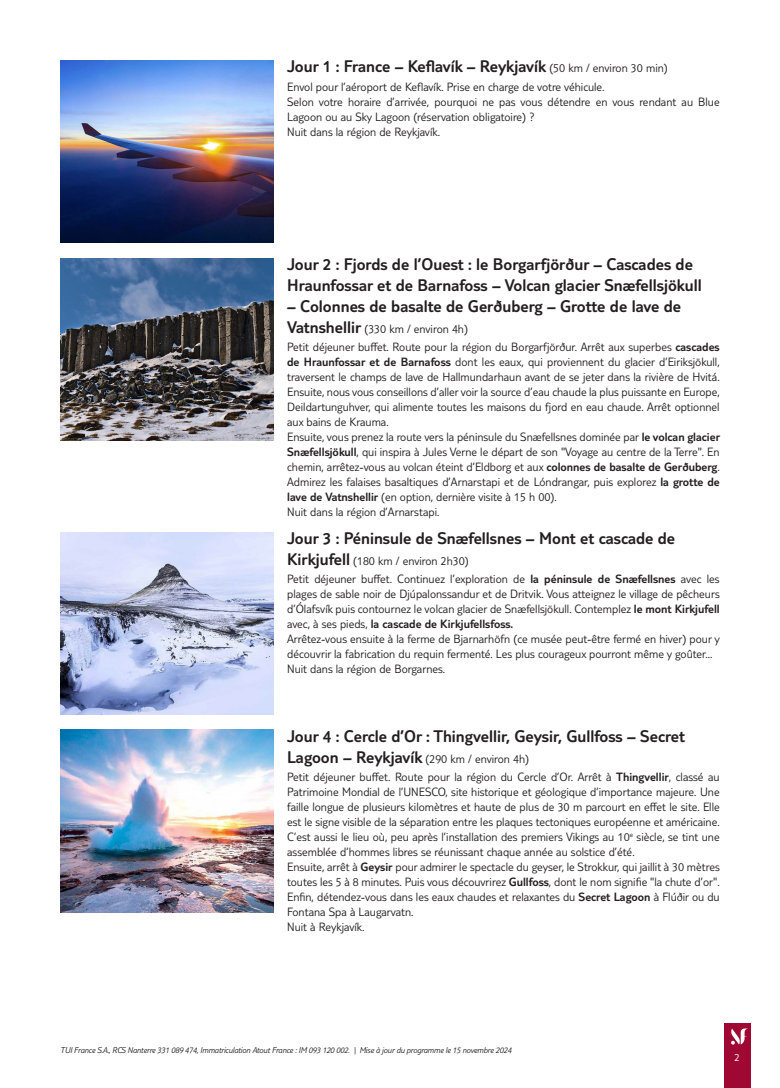
<style>
.page{position:relative;width:780px;height:1088px;background:#fff}
.page>*{position:absolute;margin:0;border:0;box-sizing:border-box;transform-origin:0 0}
.t1{font:300 17.5px/21px "TUI Type";color:#231f20}
.t2{font:300 12.5px/15px "TUI Type";color:#231f20}
.t3{font:300 11.25px "TUI Type";color:#fff}
.t4{font:italic 300 8.75px "TUI Type";letter-spacing:-.02em;color:#231f20}
.s1{font-size:12.5px}
.s2{font-size:17.5px}
.s3{font-style:inherit}
</style>
<div class="page">
<div style="left:724px;top:1023px;width:26px;height:65px;background:#9e0832"></div>
<svg style="left:731px;top:1028px;width:17px;height:16px"></svg>
<img style="left:60px;top:60px;width:213px;height:182px">
<img style="left:60px;top:258px;width:213px;height:182px">
<img style="left:60px;top:532px;width:213px;height:182px">
<img style="left:60px;top:730px;width:213px;height:182px">
<h1 class="t1" style="left:287px;top:55px;width:382px">Jour 1 : France – Keflavík – Reykjavík <span class="s1">(50 km / environ 30 min)</span></h1>
<p class="t2" style="left:287px;top:79px;width:434px">Envol pour l’aéroport de Keflavík. Prise en charge de votre véhicule.<br>Selon votre horaire d’arrivée, pourquoi ne pas vous détendre en vous rendant au Blue Lagoon ou au Sky Lagoon (réservation obligatoire) ?<br>Nuit dans la région de Reykjavík.</p>
<h1 class="t1" style="left:287px;top:253px;width:416px">Jour 2 : Fjords de l’Ouest : le Borgarfjörður – Cascades de<br>Hraunfossar et de Barnafoss – Volcan glacier Snæfellsjökull</h1>
<h1 class="t1" style="left:287px;top:295px;width:395px">– Colonnes de basalte de Gerðuberg – Grotte de lave de</h1>
<p class="t2" style="left:287px;top:319px;width:434px;line-height:18.5px"><span class="s2">Vatnshellir</span> (330 km / environ 4h)<br>Petit déjeuner buffet. Route pour la région du Borgarfjörður. Arrêt aux superbes <span class="s3">cascades</span></p>
<p class="t2" style="left:287px;top:354px;width:434px"><span class="s3">de Hraunfossar et de Barnafoss</span> dont les eaux, qui proviennent du glacier d’Eiriksjökull, traversent le champs de lave de Hallmundarhaun avant de se jeter dans la rivière de Hvitá.<br>Ensuite, nous vous conseillons d’aller voir la source d’eau chaude la plus puissante en Europe, Deildartunguhver, qui alimente toutes les maisons du fjord en eau chaude. Arrêt optionnel aux bains de Krauma.<br>Ensuite, vous prenez la route vers la péninsule du Snæfellsnes dominée par <span class="s3">le volcan glacier Snæfellsjökull</span>, qui inspira à Jules Verne le départ de son "Voyage au centre de la Terre". En chemin, arrêtez-vous au volcan éteint d’Eldborg et aux <span class="s3">colonnes de basalte de Gerðuberg</span>.<br>Admirez les falaises basaltiques d’Arnarstapi et de Lóndrangar, puis explorez <span class="s3">la grotte de lave de Vatnshellir</span> (en option, dernière visite à 15 h 00).<br>Nuit dans la région d’Arnarstapi.</p>
<h1 class="t1" style="left:287px;top:527px;width:389px">Jour 3 : Péninsule de Snæfellsnes – Mont et cascade de</h1>
<p class="t2" style="left:287px;top:551px;width:434px;line-height:18.5px"><span class="s2">Kirkjufell</span> (180 km / environ 2h30)<br>Petit déjeuner buffet. Continuez l’exploration de <span class="s3">la péninsule de Snæfellsnes</span> avec les</p>
<p class="t2" style="left:287px;top:586px;width:434px">plages de sable noir de Djúpalonssandur et de Dritvik. Vous atteignez le village de pêcheurs d’Ólafsvík puis contournez le volcan glacier de Snæfellsjökull. Contemplez <span class="s3">le mont Kirkjufell </span>avec, à ses pieds, <span class="s3">la cascade de Kirkjufellsfoss.<br></span>Arrêtez-vous ensuite à la ferme de Bjarnarhöfn (ce musée peut-être fermé en hiver) pour y découvrir la fabrication du requin fermenté. Les plus courageux pourront même y goûter...<br>Nuit dans la région de Borgarnes.</p>
<h1 class="t1" style="left:287px;top:725px;width:399px">Jour 4 : Cercle d’Or : Thingvellir, Geysir, Gullfoss – Secret</h1>
<p class="t2" style="left:287px;top:749px;width:434px;line-height:18.5px"><span class="s2">Lagoon – Reykjavík</span> (290 km / environ 4h)<br>Petit déjeuner buffet. Route pour la région du Cercle d’Or. Arrêt à <span class="s3">Thingvellir</span>, classé au</p>
<p class="t2" style="left:287px;top:784px;width:434px">Patrimoine Mondial de l’UNESCO, site historique et géologique d’importance majeure. Une faille longue de plusieurs kilomètres et haute de plus de 30 m parcourt en effet le site. Elle est le signe visible de la séparation entre les plaques tectoniques européenne et américaine.<br>C’est aussi le lieu où, peu après l’installation des premiers Vikings au 10<sup>e</sup> siècle, se tint une assemblée d’hommes libres se réunissant chaque année au solstice d’été.<br>Ensuite, arrêt à <span class="s3">Geysir</span> pour admirer le spectacle du geyser, le Strokkur, qui jaillit à 30 mètres toutes les 5 à 8 minutes. Puis vous découvrirez <span class="s3">Gullfoss</span>, dont le nom signifie "la chute d’or".<br>Enfin, détendez-vous dans les eaux chaudes et relaxantes du <span class="s3">Secret Lagoon</span> à Flúðir ou du Fontana Spa à Laugarvatn.<br>Nuit à Reykjavík.</p>
<p class="t4" style="left:60px;top:1045px;width:452px">TUI France S.A., RCS Nanterre 331 089 474, Immatriculation Atout France : IM 093 120 002. | Mise à jour du programme le 15 novembre 2024</p>
<p class="t3" style="left:734px;top:1050px;width:7px">2</p>
</div>
